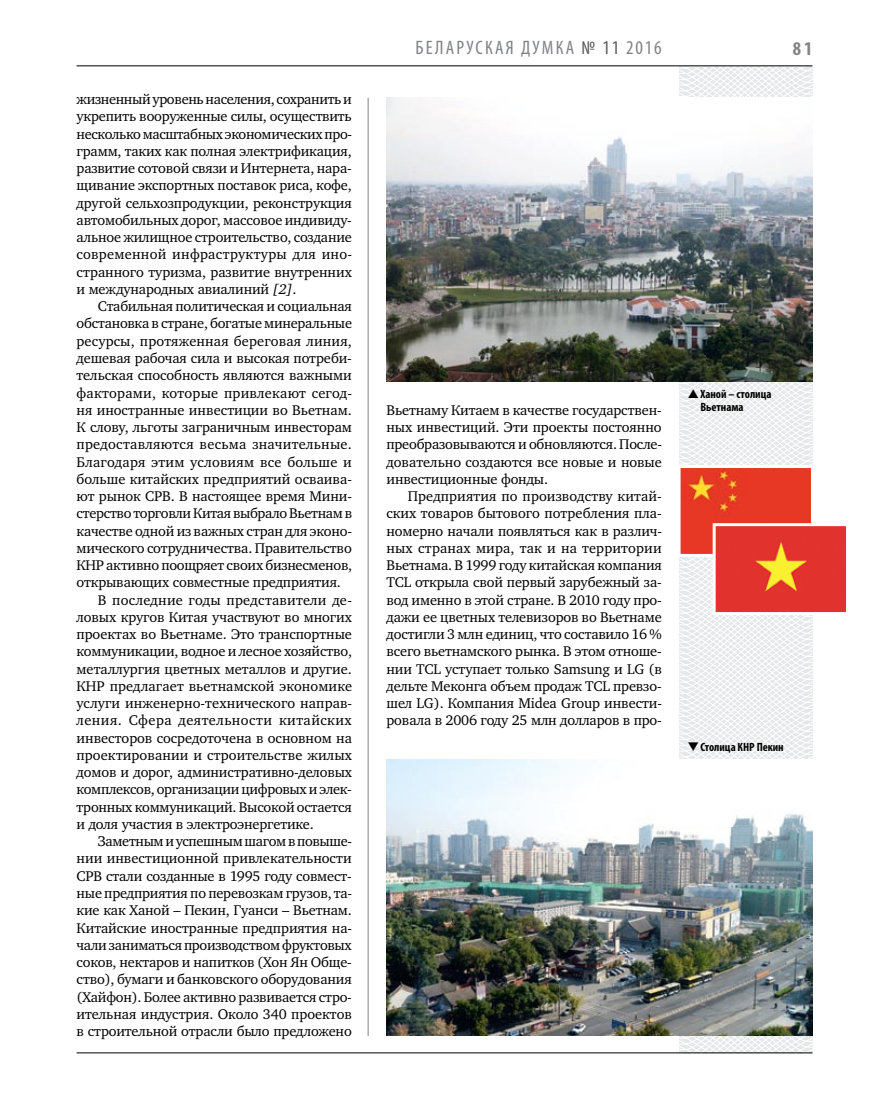
<style>
.page{position:relative;width:872px;height:1106px;background:#fff}
.page>*{position:absolute;margin:0;border:0;box-sizing:border-box;transform-origin:0 0}
.t1{font:condensed 19.5px "Myriad Pro";letter-spacing:.105em;color:#808285}
.t2{font:700 condensed 19.5px "Myriad Pro";color:#808285}
.t3{font:14.4px/17.2px "Charter C";letter-spacing:-.005em;color:#000;text-align:justify}
.t4{font:14.4px "Charter C";letter-spacing:.015em;color:#000}
.t5{font:14.4px "Charter C";letter-spacing:-.025em;color:#000}
.t6{font:14.4px "Charter C";letter-spacing:.03em;color:#000}
.t7{font:700 condensed 12px/13.5px "Myriad Pro";color:#000}
.s1{font-style:italic}
.s2{color:#58595b}
</style>
<div class="page">
<hr style="left:368px;top:98px;width:1px;height:938px;background:#808285">
<svg style="left:621px;top:65px;width:192px;height:989px"></svg>
<hr style="left:77px;top:65px;width:735px;height:1px;background:#000">
<hr style="left:77px;top:1052px;width:735px;height:1px;background:#000">
<img style="left:386px;top:97px;width:426px;height:284px">
<img style="left:386px;top:760px;width:426px;height:275px">
<img style="left:681px;top:469px;width:129px;height:84px">
<div style="left:677px;top:465px;width:137px;height:92px;border:3px solid #fff"></div>
<img style="left:716px;top:527px;width:129px;height:84px">
<div style="left:712px;top:523px;width:137px;height:92px;border:3px solid #fff"></div>
<svg style="left:688px;top:389px;width:23px;height:10px"></svg>
<svg style="left:699px;top:751px;width:12px;height:1px"></svg>
<p class="t3" style="left:77px;top:91px;width:277px">жизненный уровень населения, сохранить и укрепить вооруженные силы, осуществить несколько масштабных экономических про&shy;грамм, таких как полная электрификация, развитие сотовой связи и Интернета, нара&shy;щивание экспортных поставок риса, кофе, другой сельхозпродукции, реконструкция автомобильных дорог, массовое индивиду&shy;альное жилищное строительство, создание современной инфраструктуры для ино&shy;странного туризма, развитие внутренних и международных авиалиний <span class="s1">[2]</span>.</p>
<p class="t3" style="left:98px;top:298px;width:256px">Стабильная политическая и социальная</p>
<p class="t3" style="left:77px;top:315px;width:277px">обстановка в стране, богатые минеральные</p>
<p class="t3" style="left:77px;top:332px;width:277px">ресурсы, протяженная береговая линия,</p>
<p class="t3" style="left:77px;top:349px;width:277px">дешевая рабочая сила и высокая потреби-</p>
<p class="t3" style="left:77px;top:367px;width:277px">тельская способность являются важными</p>
<p class="t4" style="left:77px;top:384px;width:277px">факторами, которые привлекают сегод-</p>
<p class="t3" style="left:77px;top:401px;width:277px">ня иностранные инвестиции во Вьетнам.</p>
<p class="t3" style="left:77px;top:418px;width:277px">К слову, льготы заграничным инвесторам</p>
<p class="t4" style="left:77px;top:436px;width:277px">предоставляются весьма значительные.</p>
<p class="t4" style="left:77px;top:453px;width:277px">Благодаря этим условиям все больше и</p>
<p class="t3" style="left:77px;top:470px;width:277px">больше китайских предприятий осваива-</p>
<p class="t3" style="left:77px;top:487px;width:277px">ют рынок СРВ. В настоящее время Мини-</p>
<p class="t5" style="left:77px;top:505px;width:277px">стерство торговли Китая выбрало Вьетнам в</p>
<p class="t3" style="left:77px;top:522px;width:277px">качестве одной из важных стран для эконо-</p>
<p class="t3" style="left:77px;top:539px;width:277px">мического сотрудничества. Правительство</p>
<p class="t3" style="left:77px;top:556px;width:277px">КНР активно поощряет своих бизнесменов,</p>
<p class="t3" style="left:77px;top:574px;width:266px">открывающих совместные предприятия.</p>
<p class="t4" style="left:98px;top:591px;width:256px">В последние годы представители де-</p>
<p class="t3" style="left:77px;top:608px;width:277px">ловых кругов Китая участвуют во многих</p>
<p class="t3" style="left:77px;top:625px;width:277px">проектах во Вьетнаме. Это транспортные</p>
<p class="t3" style="left:77px;top:643px;width:277px">коммуникации, водное и лесное хозяйство,</p>
<p class="t3" style="left:77px;top:660px;width:277px">металлургия цветных металлов и другие.</p>
<p class="t3" style="left:77px;top:677px;width:277px">КНР предлагает вьетнамской экономике</p>
<p class="t3" style="left:77px;top:694px;width:277px">услуги инженерно-технического направ-</p>
<p class="t6" style="left:77px;top:712px;width:277px">ления. Сфера деятельности китайских</p>
<p class="t3" style="left:77px;top:729px;width:277px">инвесторов сосредоточена в основном на</p>
<p class="t3" style="left:77px;top:746px;width:277px">проектировании и строительстве жилых</p>
<p class="t3" style="left:77px;top:764px;width:277px">домов и дорог, административно-деловых</p>
<p class="t3" style="left:77px;top:781px;width:277px">комплексов, организации цифровых и элек-</p>
<p class="t3" style="left:77px;top:798px;width:277px">тронных коммуникаций. Высокой остается</p>
<p class="t3" style="left:77px;top:815px;width:239px">и доля участия в электроэнергетике.</p>
<p class="t5" style="left:98px;top:833px;width:256px">Заметным и успешным шагом в повыше-</p>
<p class="t3" style="left:77px;top:850px;width:277px">нии инвестиционной привлекательности</p>
<p class="t3" style="left:77px;top:867px;width:277px">СРВ стали созданные в 1995 году совмест-</p>
<p class="t3" style="left:77px;top:884px;width:277px">ные предприятия по перевозкам грузов, та-</p>
<p class="t3" style="left:77px;top:902px;width:277px">кие как Ханой – Пекин, Гуанси – Вьетнам.</p>
<p class="t3" style="left:77px;top:919px;width:277px">Китайские иностранные предприятия на-</p>
<p class="t5" style="left:77px;top:937px;width:277px">чали заниматься производством фруктовых</p>
<p class="t3" style="left:77px;top:953px;width:277px">соков, нектаров и напитков (Хон Ян Обще-</p>
<p class="t3" style="left:77px;top:971px;width:277px">ство), бумаги и банковского оборудования</p>
<p class="t3" style="left:77px;top:988px;width:277px">(Хайфон). Более активно развивается стро-</p>
<p class="t3" style="left:77px;top:1005px;width:277px">ительная индустрия. Около 340 проектов</p>
<p class="t3" style="left:77px;top:1022px;width:277px">в строительной отрасли было предложено</p>
<h1 class="t1" style="left:415px;top:36px;width:138px">БЕЛАРУСКА Я ДУМКА</h1>
<h1 class="t1" style="left:581px;top:36px;width:82px"><span class="s2">№ 11</span> 2016</h1>
<h1 class="t2" style="left:793px;top:37px;width:21px">81</h1>
<p class="t3" style="left:386px;top:401px;width:277px">Вьетнаму Китаем в качестве государствен&shy;ных инвестиций. Эти проекты постоянно преобразовываются и обновляются. После&shy;довательно создаются все новые и новые инвестиционные фонды.</p>
<p class="t3" style="left:386px;top:488px;width:277px;text-indent:21px">Предприятия по производству китай&shy;ских товаров бытового потребления пла&shy;номерно начали появляться как в различ&shy;ных странах мира, так и на территории Вьетнама. В 1999 году китайская компания TCL открыла свой первый зарубежный за&shy;вод именно в этой стране. В 2010 году про&shy;дажи ее цветных телевизоров во Вьетнаме достигли 3 млн единиц, что составило 16 % всего вьетнамского рынка. В этом отноше&shy;нии TCL уступает только Samsung и LG (в дельте Меконга объем продаж TCL превзо&shy;шел LG). Компания Midea Group инвести&shy;ровала в 2006 году 25 млн долларов в про-</p>
<p class="t7" style="left:700px;top:387px;width:73px">Ханой – столица<br>Вьетнама</p>
<p class="t7" style="left:687px;top:740px;width:98px">❑Столица КНР Пекин</p>
</div>
